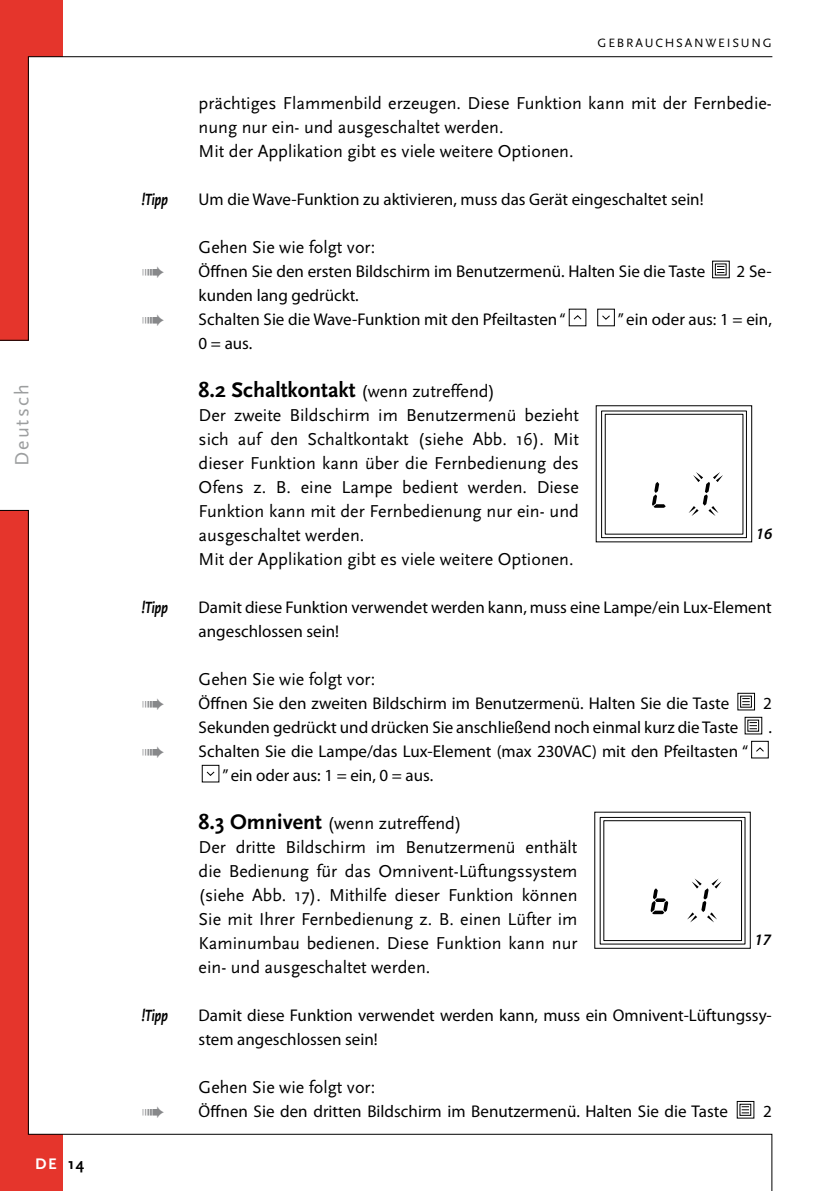
<style>
.page{position:relative;width:840px;height:1191px;background:#fff}
.page>*{position:absolute;margin:0;border:0;box-sizing:border-box;transform-origin:0 0}
.t1{font:700 22px "Scala Sans";color:#000}
.t2{font:20px "Scala Sans";letter-spacing:.105em;color:#9c9e9f}
.t3{font:18px/24px "Scala Sans";color:#000}
.t4{font:17px/24px "Myriad Pro";color:#000}
.t5{font:italic 700 17px "Scala Sans";letter-spacing:-.03em;color:#000;scale:.77 1}
.t6{font:italic 600 16px "Myriad Pro";color:#000}
.t7{font:700 16px "Scala Sans";color:#000}
.t8{font:700 16px "Scala Sans";color:#fff}
.t9{font:12.6px "Scala Sans";letter-spacing:.145em;color:#000}
.s1{font-weight:400;font-size:18px}
.s2{font-weight:700;font-size:22px}
</style>
<div class="page">
<svg style="left:0;top:57px;width:29px;height:283px;background:#dc332a"></svg>
<svg style="left:0;top:510px;width:29px;height:624px;background:#dc332a"></svg>
<div style="left:711px;top:261px;width:18px;height:17px;border:1px solid #000"></div>
<svg style="left:717px;top:266px;width:7px;height:7px"></svg>
<svg style="left:573px;top:315px;width:9px;height:5px"></svg>
<div style="left:597px;top:309px;width:17px;height:17px;border:1px solid #000"></div>
<svg style="left:602px;top:315px;width:8px;height:5px"></svg>
<svg style="left:741px;top:698px;width:8px;height:7px"></svg>
<svg style="left:749px;top:722px;width:7px;height:7px"></svg>
<div style="left:750px;top:741px;width:18px;height:17px;border:1px solid #000"></div>
<svg style="left:756px;top:747px;width:8px;height:5px"></svg>
<div style="left:202px;top:765px;width:17px;height:17px;border:1px solid #000"></div>
<svg style="left:206px;top:771px;width:9px;height:5px"></svg>
<svg style="left:741px;top:1106px;width:7px;height:7px"></svg>
<svg style="left:652px;top:482px;width:13px;height:26px"></svg>
<div style="left:601px;top:411px;width:145px;height:127px;border:1px solid #000"></div>
<svg style="left:688px;top:472px;width:34px;height:44px"></svg>
<svg style="left:650px;top:888px;width:17px;height:26px"></svg>
<svg style="left:687px;top:878px;width:34px;height:44px"></svg>
<div style="left:0;top:1134px;width:62px;height:57px;background:#e5352c"></div>
<div style="left:0;top:0;width:62px;height:57px;background:#e5352c"></div>
<hr style="left:28px;top:56px;width:743px;height:1px;background:#000">
<svg style="left:28px;top:1133px;width:744px;height:58px"></svg>
<p class="t2" style="left:11px;top:466px;width:83px;rotate:-90deg">Deutsch</p>
<p class="t8" style="left:35px;top:1154px;width:23px">DE</p>
<p class="t7" style="left:68px;top:1154px;width:18px">14</p>
<p class="t9" style="left:597px;top:36px;width:176px">GEBRAUCHSANWEISUNG</p>
<p class="t3" style="left:198px;top:92px;width:574px">prächtiges Flammenbild erzeugen. Diese Funktion kann mit der Fernbedie&shy;nung nur ein- und ausgeschaltet werden.<br>Mit der Applikation gibt es viele weitere Optionen.</p>
<p class="t5" style="left:142px;top:190px;width:35px">!Tipp</p>
<p class="t4" style="left:198px;top:187px;width:506px">Um die Wave-Funktion zu aktivieren, muss das Gerät eingeschaltet sein!</p>
<p class="t3" style="left:198px;top:236px;width:178px">Gehen Sie wie folgt vor:</p>
<p class="t4" style="left:198px;top:259px;width:508px">Öffnen Sie den ersten Bildschirm im Benutzermenü. Halten Sie die Taste</p>
<p class="t4" style="left:736px;top:259px;width:37px">2 Se-</p>
<p class="t4" style="left:198px;top:283px;width:161px">kunden lang gedrückt.</p>
<p class="t4" style="left:198px;top:307px;width:368px">Schalten Sie die Wave-Funktion mit den Pfeiltasten “</p>
<p class="t4" style="left:617px;top:307px;width:155px">” ein oder aus: 1 = ein,</p>
<p class="t4" style="left:198px;top:331px;width:55px">0 = aus.</p>
<p class="t1" style="left:198px;top:378px;width:298px">8.2 Schaltkontakt <span class="s1">(wenn zutreffend)</span></p>
<p class="t3" style="left:198px;top:404px;width:381px">Der zweite Bildschirm im Benutzermenü bezieht sich auf den Schaltkontakt (siehe Abb. 16). Mit dieser Funktion kann über die Fernbedienung des Ofens z. B. eine Lampe bedient werden. Diese Funktion kann mit der Fernbedienung nur ein- und ausgeschaltet werden.<br>Mit der Applikation gibt es viele weitere Optionen.</p>
<p class="t5" style="left:142px;top:598px;width:35px">!Tipp</p>
<p class="t4" style="left:198px;top:595px;width:574px">Damit diese Funktion verwendet werden kann, muss eine Lampe/ein Lux-Element angeschlossen sein!</p>
<p class="t3" style="left:198px;top:668px;width:178px">Gehen Sie wie folgt vor:</p>
<p class="t4" style="left:198px;top:691px;width:531px">Öffnen Sie den zweiten Bildschirm im Benutzermenü. Halten Sie die Taste</p>
<p class="t4" style="left:762px;top:691px;width:10px">2</p>
<p class="t4" style="left:198px;top:715px;width:541px">Sekunden gedrückt und drücken Sie anschließend noch einmal kurz die Taste</p>
<p class="t4" style="left:767px;top:715px;width:5px">.</p>
<p class="t4" style="left:222px;top:739px;width:526px;text-indent:-24px">Schalten Sie die Lampe/das Lux-Element (max 230VAC) mit den Pfeiltasten “ ” ein oder aus: 1 = ein, 0 = aus.</p>
<p class="t3" style="left:198px;top:812px;width:380px"><span class="s2">8.3 Omnivent</span> (wenn zutreffend)<br>Der dritte Bildschirm im Benutzermenü enthält die Bedienung für das Omnivent-Lüftungssystem (siehe Abb. 17). Mithilfe dieser Funktion können Sie mit Ihrer Fernbedienung z. B. einen Lüfter im Kaminumbau bedienen. Diese Funktion kann nur ein- und ausgeschaltet werden.</p>
<p class="t5" style="left:142px;top:1006px;width:35px">!Tipp</p>
<p class="t4" style="left:198px;top:1003px;width:574px">Damit diese Funktion verwendet werden kann, muss ein Omnivent-Lüftungssy&shy;stem angeschlossen sein!</p>
<p class="t3" style="left:198px;top:1076px;width:178px">Gehen Sie wie folgt vor:</p>
<p class="t4" style="left:198px;top:1099px;width:530px">Öffnen Sie den dritten Bildschirm im Benutzermenü. Halten Sie die Taste</p>
<p class="t4" style="left:762px;top:1099px;width:10px">2</p>
<p class="t6" style="left:755px;top:523px;width:18px">16</p>
<p class="t6" style="left:754px;top:930px;width:18px">17</p>
</div>
